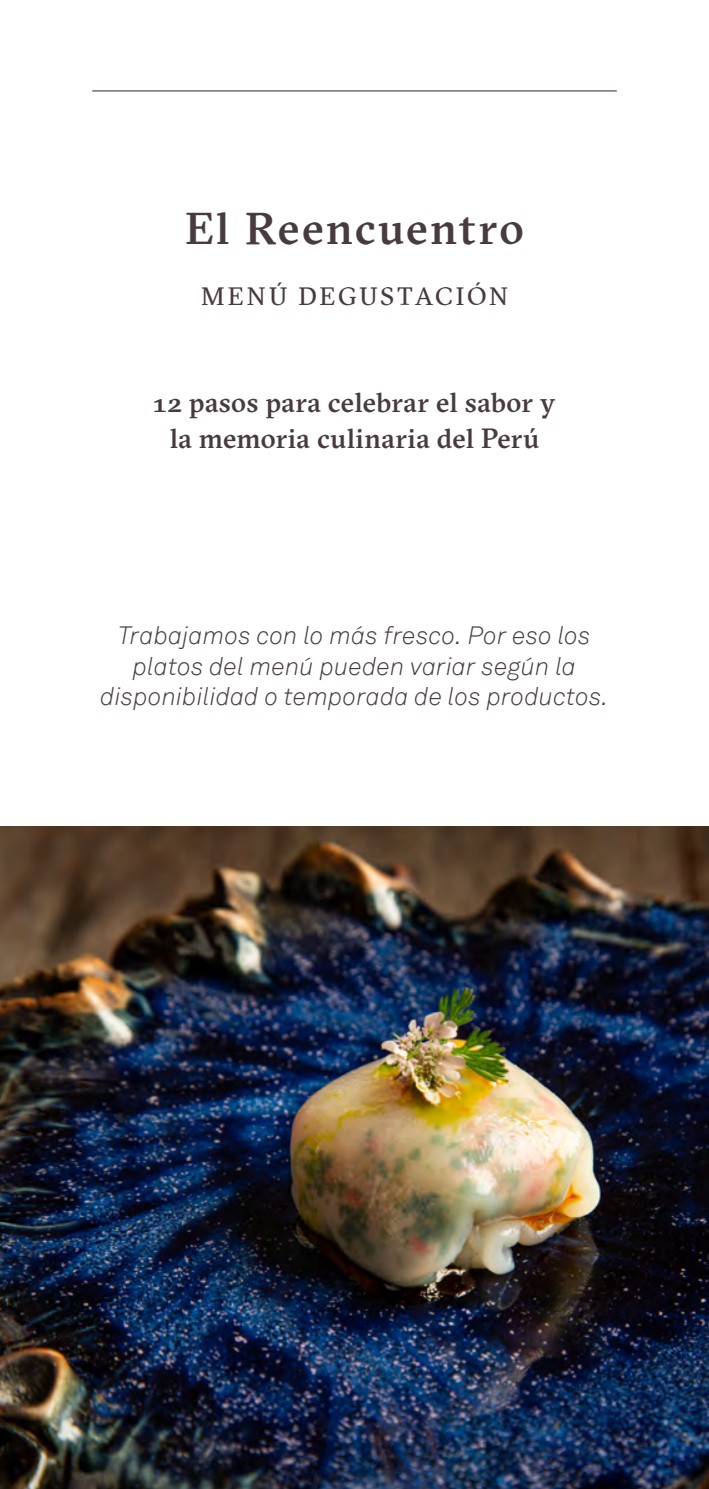
<style>
.page{position:relative;width:709px;height:1489px;background:#fff}
.page>*{position:absolute;margin:0;border:0;box-sizing:border-box;transform-origin:0 0}
.t1{font:500 45px "GT Sectra";letter-spacing:.045em;color:#473b3e}
.t2{font:500 27.5px/36px "GT Sectra";letter-spacing:.015em;color:#473b3e;text-align:center}
.t3{font:italic 300 25px/30.8px "Akkurat";letter-spacing:.005em;color:#473b3e;text-align:center}
.t4{font:25px "GT Sectra";letter-spacing:.105em;color:#473b3e}
</style>
<div class="page">
<hr style="left:92px;top:90px;width:525px;height:2px;background:#5d4f52">
<img style="left:0;top:826px;width:709px;height:662px">
<h1 class="t1" style="left:185px;top:200px;width:340px">El Reencuentro</h1>
<p class="t4" style="left:201px;top:281px;width:308px">MENÚ DEGUSTACIÓN</p>
<p class="t2" style="left:154px;top:384px;width:403px">12 pasos para celebrar el sabor y la memoria culinaria del Perú</p>
<p class="t3" style="left:100px;top:620px;width:509px">Trabajamos con lo más fresco. Por eso los platos del menú pueden variar según la disponibilidad o temporada de los productos.</p>
</div>
